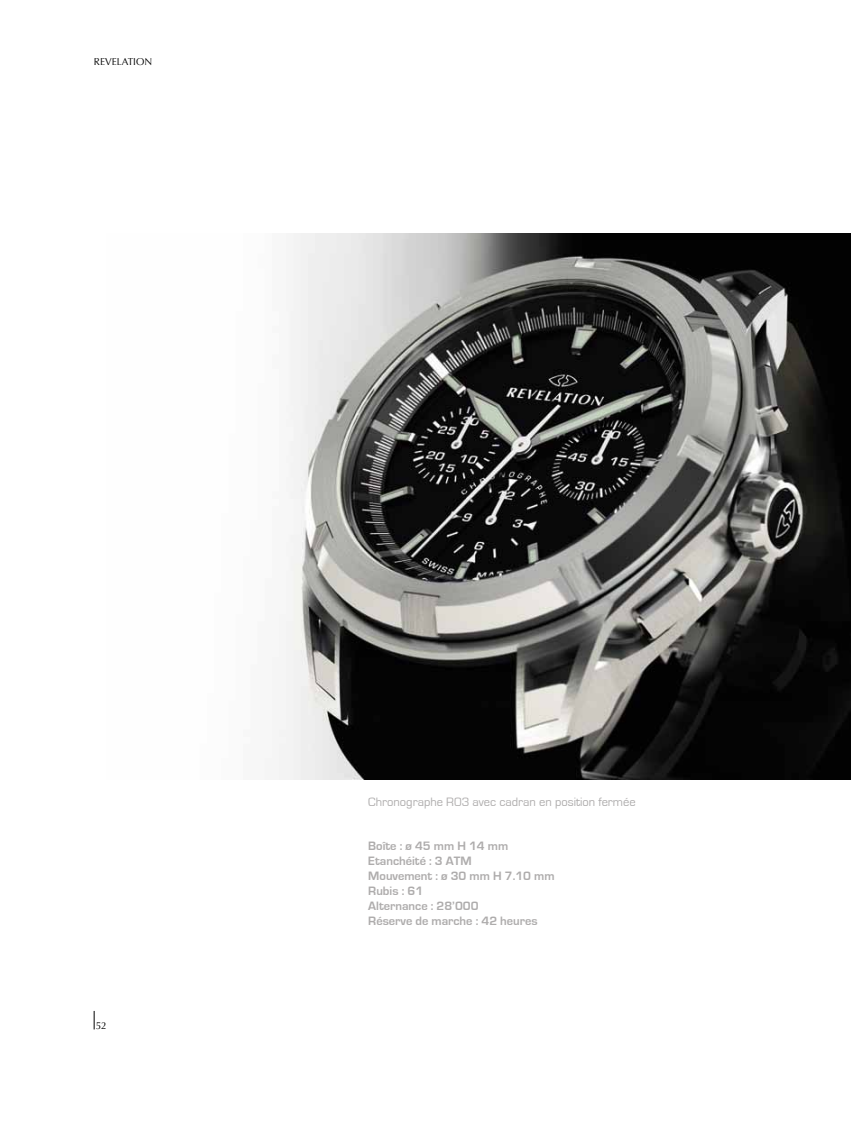
<style>
.page{position:relative;width:851px;height:1134px;background:#fff}
.page>*{position:absolute;margin:0;border:0;box-sizing:border-box;transform-origin:0 0}
.t1{font:700 12.5px/15px "Eurostile";color:#aeacac}
.t2{font:12.5px "Eurostile";color:#aeacac}
.t3{font:10px "Optima";color:#000}
</style>
<div class="page">
<svg style="left:94px;top:1011px;width:1px;height:18px"></svg>
<img style="left:279px;top:234px;width:571px;height:546px">
<p class="t3" style="left:94px;top:56px;width:60px">REVELATION</p>
<p class="t3" style="left:96px;top:1020px;width:13px">52</p>
<p class="t2" style="left:368px;top:795px;width:269px">Chronographe R03 avec cadran en position fermée</p>
<p class="t1" style="left:368px;top:838px;width:188px">Boîte : ø 45 mm H 14 mm<br>Etanchéité : 3 ATM<br>Mouvement : ø 30 mm H 7.10 mm<br>Rubis : 61<br>Alternance : 28’000<br>Réserve de marche : 42 heures</p>
</div>
